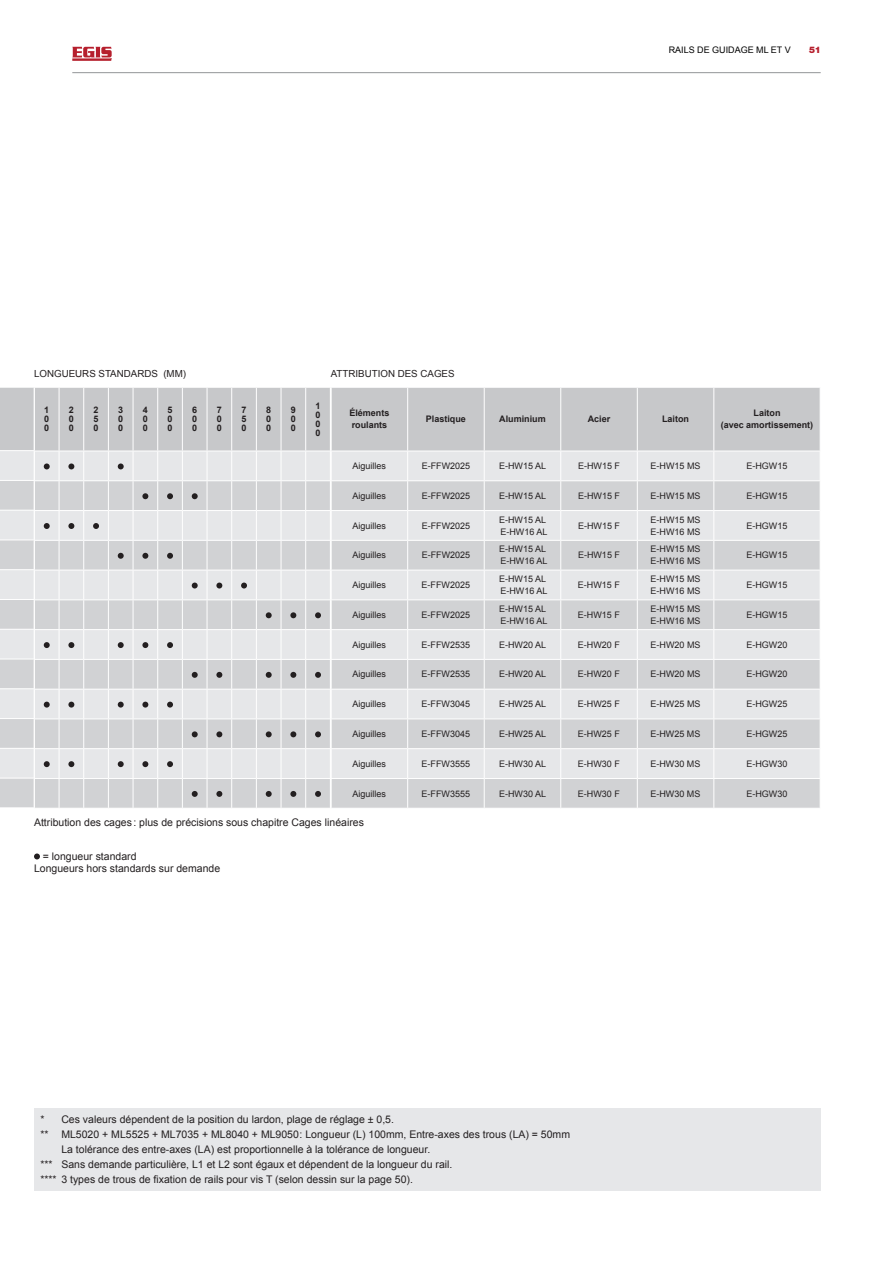
<style>
.page{position:relative;width:893px;height:1263px;background:#fff}
.page>*{position:absolute;margin:0;border:0;box-sizing:border-box;transform-origin:0 0}
.t1{font:10.5px/12px "Arial";color:#231f20}
.t2{font:9.75px "Arial";color:#231f20}
.t3{font:9px/12px "Arial";color:#231f20}
.t4{font:700 9px/9px "Arial";color:#231f20;text-align:justify}
.t5{font:9px "Arial";color:#000}
.t6{font:900 9px "Helvetica Neue LT Std";color:#b61f2d}
</style>
<div class="page">
<div style="left:34px;top:1108px;width:787px;height:83px;background:#e6e7e9"></div>
<svg style="left:0;top:387px;width:820px;height:421px;background:#d9dadc"></svg>
<svg style="left:34px;top:853px;width:6px;height:6px"></svg>
<hr style="left:72px;top:72px;width:749px;height:1px;background:#939598">
<svg style="left:72px;top:47px;width:40px;height:14px"></svg>
<p class="t5" style="left:669px;top:44px;width:124px">RAILS DE GUIDAGE ML ET V</p>
<p class="t6" style="left:809px;top:45px;width:13px">51</p>
<p class="t2" style="left:34px;top:367px;width:154px">LONGUEURS STANDARDS (MM)</p>
<p class="t2" style="left:331px;top:367px;width:125px">ATTRIBUTION DES CAGES</p>
<p class="t4" style="left:349px;top:408px;width:42px;line-height:12px">Éléments roulants</p>
<p class="t4" style="left:426px;top:415px;width:42px">Plastique</p>
<p class="t4" style="left:499px;top:415px;width:48px">Aluminium</p>
<p class="t4" style="left:588px;top:415px;width:24px">Acier</p>
<p class="t4" style="left:662px;top:415px;width:29px">Laiton</p>
<p class="t4" style="left:721px;top:407px;width:94px;line-height:12px;text-align:center">Laiton<br>(avec amortissement)</p>
<p class="t3" style="left:353px;top:460px;width:35px">Aiguilles</p>
<p class="t3" style="left:422px;top:460px;width:50px">E-FFW2025</p>
<p class="t3" style="left:499px;top:460px;width:49px">E-HW15 AL</p>
<p class="t3" style="left:578px;top:460px;width:44px">E-HW15 F</p>
<p class="t3" style="left:651px;top:460px;width:52px">E-HW15 MS</p>
<p class="t3" style="left:746px;top:460px;width:43px">E-HGW15</p>
<p class="t3" style="left:353px;top:490px;width:35px">Aiguilles</p>
<p class="t3" style="left:422px;top:490px;width:50px">E-FFW2025</p>
<p class="t3" style="left:499px;top:490px;width:49px">E-HW15 AL</p>
<p class="t3" style="left:578px;top:490px;width:44px">E-HW15 F</p>
<p class="t3" style="left:650px;top:490px;width:52px">E-HW15 MS</p>
<p class="t3" style="left:746px;top:490px;width:43px">E-HGW15</p>
<p class="t3" style="left:353px;top:520px;width:35px">Aiguilles</p>
<p class="t3" style="left:422px;top:520px;width:50px">E-FFW2025</p>
<p class="t3" style="left:499px;top:514px;width:50px">E-HW15 AL<br>E-HW16 AL</p>
<p class="t3" style="left:578px;top:520px;width:44px">E-HW15 F</p>
<p class="t3" style="left:650px;top:514px;width:52px">E-HW15 MS<br>E-HW16 MS</p>
<p class="t3" style="left:746px;top:520px;width:43px">E-HGW15</p>
<p class="t3" style="left:353px;top:549px;width:35px">Aiguilles</p>
<p class="t3" style="left:422px;top:549px;width:50px">E-FFW2025</p>
<p class="t3" style="left:499px;top:543px;width:50px">E-HW15 AL<br>E-HW16 AL</p>
<p class="t3" style="left:578px;top:549px;width:44px">E-HW15 F</p>
<p class="t3" style="left:650px;top:543px;width:52px">E-HW15 MS<br>E-HW16 MS</p>
<p class="t3" style="left:746px;top:549px;width:43px">E-HGW15</p>
<p class="t3" style="left:353px;top:579px;width:35px">Aiguilles</p>
<p class="t3" style="left:422px;top:579px;width:50px">E-FFW2025</p>
<p class="t3" style="left:499px;top:573px;width:50px">E-HW15 AL<br>E-HW16 AL</p>
<p class="t3" style="left:578px;top:579px;width:44px">E-HW15 F</p>
<p class="t3" style="left:650px;top:573px;width:52px">E-HW15 MS<br>E-HW16 MS</p>
<p class="t3" style="left:746px;top:579px;width:43px">E-HGW15</p>
<p class="t3" style="left:353px;top:609px;width:35px">Aiguilles</p>
<p class="t3" style="left:422px;top:609px;width:50px">E-FFW2025</p>
<p class="t3" style="left:499px;top:603px;width:50px">E-HW15 AL<br>E-HW16 AL</p>
<p class="t3" style="left:578px;top:609px;width:44px">E-HW15 F</p>
<p class="t3" style="left:650px;top:603px;width:52px">E-HW15 MS<br>E-HW16 MS</p>
<p class="t3" style="left:746px;top:609px;width:43px">E-HGW15</p>
<p class="t3" style="left:353px;top:639px;width:35px">Aiguilles</p>
<p class="t3" style="left:422px;top:639px;width:50px">E-FFW2535</p>
<p class="t3" style="left:499px;top:639px;width:49px">E-HW20 AL</p>
<p class="t3" style="left:578px;top:639px;width:44px">E-HW20 F</p>
<p class="t3" style="left:650px;top:639px;width:52px">E-HW20 MS</p>
<p class="t3" style="left:746px;top:639px;width:43px">E-HGW20</p>
<p class="t3" style="left:353px;top:668px;width:35px">Aiguilles</p>
<p class="t3" style="left:422px;top:668px;width:50px">E-FFW2535</p>
<p class="t3" style="left:499px;top:668px;width:49px">E-HW20 AL</p>
<p class="t3" style="left:578px;top:668px;width:44px">E-HW20 F</p>
<p class="t3" style="left:650px;top:668px;width:52px">E-HW20 MS</p>
<p class="t3" style="left:746px;top:668px;width:43px">E-HGW20</p>
<p class="t3" style="left:353px;top:698px;width:35px">Aiguilles</p>
<p class="t3" style="left:422px;top:698px;width:50px">E-FFW3045</p>
<p class="t3" style="left:499px;top:698px;width:49px">E-HW25 AL</p>
<p class="t3" style="left:578px;top:698px;width:44px">E-HW25 F</p>
<p class="t3" style="left:650px;top:698px;width:52px">E-HW25 MS</p>
<p class="t3" style="left:746px;top:698px;width:43px">E-HGW25</p>
<p class="t3" style="left:353px;top:728px;width:35px">Aiguilles</p>
<p class="t3" style="left:422px;top:728px;width:50px">E-FFW3045</p>
<p class="t3" style="left:499px;top:728px;width:49px">E-HW25 AL</p>
<p class="t3" style="left:578px;top:728px;width:44px">E-HW25 F</p>
<p class="t3" style="left:650px;top:728px;width:52px">E-HW25 MS</p>
<p class="t3" style="left:746px;top:728px;width:43px">E-HGW25</p>
<p class="t3" style="left:353px;top:758px;width:35px">Aiguilles</p>
<p class="t3" style="left:422px;top:758px;width:50px">E-FFW3555</p>
<p class="t3" style="left:499px;top:758px;width:49px">E-HW30 AL</p>
<p class="t3" style="left:578px;top:758px;width:44px">E-HW30 F</p>
<p class="t3" style="left:650px;top:758px;width:52px">E-HW30 MS</p>
<p class="t3" style="left:746px;top:758px;width:43px">E-HGW30</p>
<p class="t3" style="left:353px;top:787px;width:35px">Aiguilles</p>
<p class="t3" style="left:422px;top:787px;width:50px">E-FFW3555</p>
<p class="t3" style="left:499px;top:787px;width:49px">E-HW30 AL</p>
<p class="t3" style="left:578px;top:787px;width:44px">E-HW30 F</p>
<p class="t3" style="left:650px;top:787px;width:52px">E-HW30 MS</p>
<p class="t3" style="left:746px;top:787px;width:43px">E-HGW30</p>
<p class="t4" style="left:44px;top:406px;width:7px">1<br>0<br>0</p>
<p class="t4" style="left:69px;top:406px;width:7px">2<br>0<br>0</p>
<p class="t4" style="left:94px;top:406px;width:7px">2<br>5<br>0</p>
<p class="t4" style="left:118px;top:406px;width:7px">3<br>0<br>0</p>
<p class="t4" style="left:143px;top:406px;width:7px">4<br>0<br>0</p>
<p class="t4" style="left:168px;top:406px;width:7px">5<br>0<br>0</p>
<p class="t4" style="left:192px;top:406px;width:7px">6<br>0<br>0</p>
<p class="t4" style="left:217px;top:406px;width:7px">7<br>0<br>0</p>
<p class="t4" style="left:242px;top:406px;width:7px">7<br>5<br>0</p>
<p class="t4" style="left:266px;top:406px;width:7px">8<br>0<br>0</p>
<p class="t4" style="left:291px;top:406px;width:7px">9<br>0<br>0</p>
<p class="t4" style="left:315px;top:401px;width:7px">1<br>0<br>0<br>0</p>
<p class="t1" style="left:34px;top:816px;width:331px">Attribution des cages : plus de précisions sous chapitre Cages linéaires</p>
<p class="t1" style="left:34px;top:851px;width:188px;text-indent:9px">= longueur standard<br>Longueurs hors standards sur demande</p>
<p class="t1" style="left:40px;top:1113px;width:355px">* Ces valeurs dépendent de la position du lardon, plage de réglage ± 0,5.</p>
<p class="t1" style="left:40px;top:1128px;width:531px">** ML5020 + ML5525 + ML7035 + ML8040 + ML9050: Longueur (L) 100mm, Entre-axes des trous (LA) = 50mm</p>
<p class="t1" style="left:61px;top:1143px;width:370px">La tolérance des entre-axes (LA) est proportionnelle à la tolérance de longueur.</p>
<p class="t1" style="left:40px;top:1158px;width:414px">*** Sans demande particulière, L1 et L2 sont égaux et dépendent de la longueur du rail.</p>
<p class="t1" style="left:40px;top:1173px;width:374px">**** 3 types de trous de fixation de rails pour vis T (selon dessin sur la page 50).</p>
</div>
